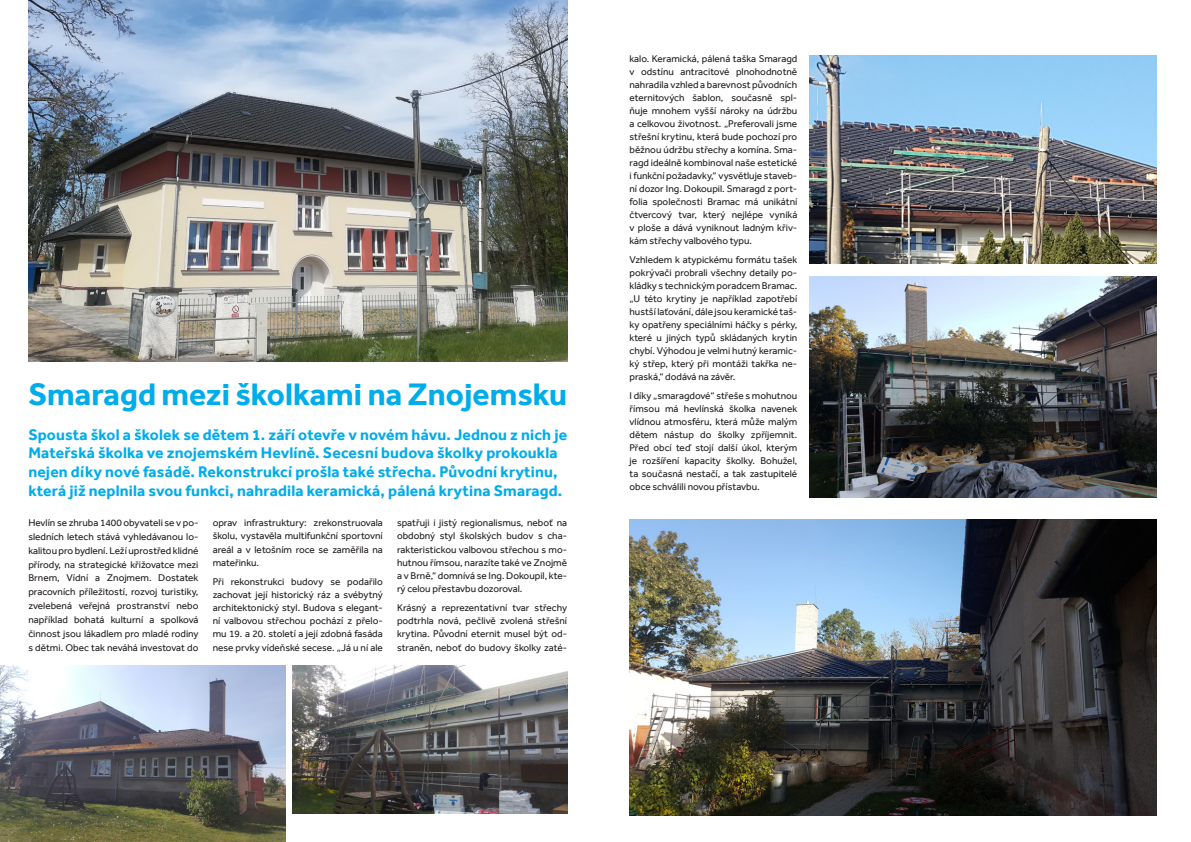
<style>
.page{position:relative;width:1191px;height:842px;background:#fff}
.page>*{position:absolute;margin:0;border:0;box-sizing:border-box;transform-origin:0 0}
.t1{font:700 32px "Effra";color:#00acea}
.t2{font:700 15.8px/18.9px "Effra";letter-spacing:.01em;color:#00acea}
.text{font:10px/13px "Effra";color:#231f20;text-align:justify}
</style>
<div class="page">
<img style="left:629px;top:519px;width:527px;height:297px">
<img style="left:28px;top:0;width:539px;height:361px">
<img style="left:0;top:666px;width:285px;height:176px">
<img style="left:293px;top:666px;width:274px;height:148px">
<img style="left:809px;top:55px;width:347px;height:209px">
<img style="left:809px;top:277px;width:347px;height:220px">
<p class="t1" style="left:28px;top:376px;width:540px">Smaragd mezi školkami na Znojemsku</p>
<p class="t2" style="left:28px;top:425px;width:540px">Spousta škol a školek se dětem 1. září otevře v novém hávu. Jednou z nich je Mateřská školka ve znojemském Hevlíně. Secesní budova školky prokoukla nejen díky nové fasádě. Rekonstrukcí prošla také střecha. Původní krytinu, která již neplnila svou funkci, nahradila keramická, pálená krytina Smaragd.</p>
<p class="text" style="left:28px;top:516px;width:172px;line-height:13.8px">Hevlín se zhruba 1400 obyvateli se v po&shy;sledních letech stává vyhledávanou lo&shy;kalitou pro bydlení. Leží uprostřed klidné přírody, na strategické křižovatce mezi Brnem, Vídní a Znojmem. Dostatek pracovních příležitostí, rozvoj turistiky, zvelebená veřejná prostranství nebo například bohatá kulturní a spolková činnost jsou lákadlem pro mladé rodiny s dětmi. Obec tak neváhá investovat do</p>
<p class="text" style="left:213px;top:516px;width:172px">oprav infrastruktury: zrekonstruovala školu, vystavěla multifunkční sportovní areál a v letošním roce se zaměřila na mateřinku.</p>
<p class="text" style="left:213px;top:575px;width:172px">Při rekonstrukci budovy se podařilo zachovat její historický ráz a svébytný architektonický styl. Budova s elegant&shy;ní valbovou střechou pochází z přelo&shy;mu 19. a 20. století a její zdobná fasáda nese prvky vídeňské secese. „Já u ní ale</p>
<p class="text" style="left:397px;top:516px;width:172px">spatřuji i jistý regionalismus, neboť na obdobný styl školských budov s cha&shy;rakteristickou valbovou střechou s mo&shy;hutnou římsou, narazíte také ve Znojmě a v Brně,“ domnívá se Ing. Dokoupil, kte&shy;rý celou přestavbu dozoroval.</p>
<p class="text" style="left:397px;top:601px;width:172px">Krásný a reprezentativní tvar střechy podtrhla nová, pečlivě zvolená střešní krytina. Původní eternit musel být od&shy;straněn, neboť do budovy školky zaté-</p>
<p class="text" style="left:629px;top:52px;width:169px">kalo. Keramická, pálená taška Smaragd v odstínu antracitové plnohodnotně nahradila vzhled a barevnost původních eternitových šablon, současně spl&shy;ňuje mnohem vyšší nároky na údržbu a celkovou životnost. „Preferovali jsme střešní krytinu, která bude pochozí pro běžnou údržbu střechy a komína. Sma&shy;ragd ideálně kombinoval naše estetické i funkční požadavky,“ vysvětluje staveb&shy;ní dozor Ing. Dokoupil. Smaragd z port&shy;folia společnosti Bramac má unikátní čtvercový tvar, který nejlépe vyniká v ploše a dává vyniknout ladným křiv&shy;kám střechy valbového typu.</p>
<p class="text" style="left:629px;top:253px;width:169px">Vzhledem k atypickému formátu tašek pokrývači probrali všechny detaily po&shy;kládky s technickým poradcem Bramac. „U této krytiny je například zapotřebí hustší laťování, dále jsou keramické taš&shy;ky opatřeny speciálními háčky s pérky, které u jiných typů skládaných krytin chybí. Výhodou je velmi hutný keramic&shy;ký střep, který při montáži takřka ne&shy;praská,“ dodává na závěr.</p>
<p class="text" style="left:629px;top:389px;width:169px">I díky „smaragdové“ střeše s mohutnou římsou má hevlínská školka navenek vlídnou atmosféru, která může malým dětem nástup do školky zpříjemnit.<br>Před obcí teď stojí další úkol, kterým je rozšíření kapacity školky. Bohužel, ta současná nestačí, a tak zastupitelé obce schválili novou přístavbu.</p>
</div>
